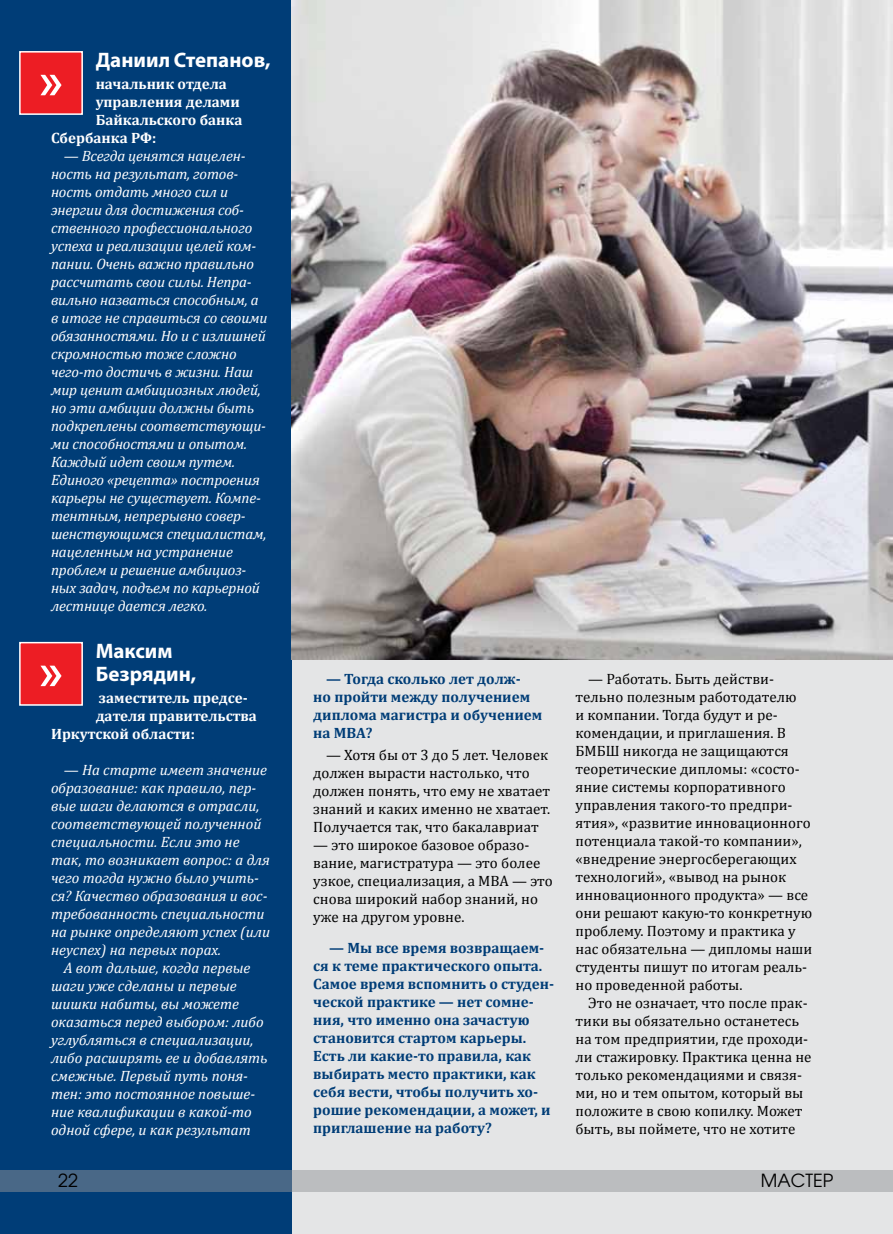
<style>
.page{position:relative;width:893px;height:1234px;background:#fff}
.page>*{position:absolute;margin:0;border:0;box-sizing:border-box;transform-origin:0 0}
.t1{font:54px "Bruskovaya";color:#fff}
.t2{font:700 21px/23.1px "Myriad Pro";color:#fff}
.t3{font:18px "Avant Garde";color:#000}
.t4{font:italic 15px/18px "Cambria";letter-spacing:-.01em;color:#fff}
.t5{font:15px/18px "Cambria";color:#000}
.t6{font:700 15px/18px "Cambria";color:#003d77}
.t7{font:700 15px "Cambria";color:#fff}
</style>
<div class="page">
<div style="left:0;top:0;width:893px;height:1233px;background:#e4e5e6"></div>
<div style="left:0;top:0;width:292px;height:1233px;background:#003d77"></div>
<div style="left:20px;top:52px;width:62px;height:62px;background:#ed1d24"></div>
<div style="left:19px;top:51px;width:64px;height:64px;border:2px solid #fff"></div>
<div style="left:20px;top:642px;width:62px;height:62px;background:#ed1d24"></div>
<div style="left:19px;top:641px;width:64px;height:64px;border:2px solid #fff"></div>
<img style="left:292px;top:0;width:601px;height:659px">
<svg style="left:0;top:1170px;width:893px;height:21px;background:#95a1ac"></svg>
<h2 class="t2" style="left:96px;top:47px;width:177px">Даниил Степанов,</h2>
<p class="t7" style="left:96px;top:73px;width:133px">начальник отдела</p>
<p class="t7" style="left:96px;top:91px;width:146px">управления делами</p>
<p class="t7" style="left:96px;top:109px;width:148px">Байкальского банка</p>
<p class="t7" style="left:51px;top:127px;width:107px">Сбербанка РФ:</p>
<p class="t4" style="left:51px;top:146px;width:218px;text-indent:13px">— Всегда ценятся нацелен&shy;ность на результат, готов&shy;ность отдать много сил и энергии для достижения соб&shy;ственного профессионального успеха и реализации целей ком&shy;пании. Очень важно правильно рассчитать свои силы. Непра&shy;вильно назваться способным, а в итоге не справиться со своими обязанностями. Но и с излишней скромностью тоже сложно чего-то достичь в жизни. Наш мир ценит амбициозных людей, но эти амбиции должны быть подкреплены соответствующи&shy;ми способностями и опытом.<br>Каждый идет своим путем.<br>Единого «рецепта» построения карьеры не существует. Компе&shy;тентным, непрерывно совер&shy;шенствующимся специалистам, нацеленным на устранение проблем и решение амбициоз&shy;ных задач, подъем по карьерной лестнице дается легко.</p>
<h1 class="t1" style="left:39px;top:51px;width:25px">»</h1>
<h2 class="t2" style="left:96px;top:638px;width:102px">Максим<br>Безрядин,</h2>
<p class="t7" style="left:99px;top:687px;width:150px">заместитель предсе-</p>
<p class="t7" style="left:96px;top:705px;width:163px">дателя правительства</p>
<p class="t7" style="left:51px;top:723px;width:145px">Иркутской области:</p>
<p class="t4" style="left:51px;top:760px;width:220px;text-indent:13px">— На старте имеет значение образование: как правило, пер&shy;вые шаги делаются в отрасли, соответствующей полученной специальности. Если это не так, то возникает вопрос: а для чего тогда нужно было учить&shy;ся? Качество образования и вос&shy;требованность специальности на рынке определяют успех (или неуспех) на первых порах.</p>
<p class="t4" style="left:51px;top:958px;width:218px;text-indent:13px">А вот дальше, когда первые шаги уже сделаны и первые шишки набиты, вы можете оказаться перед выбором: либо углубляться в специализации, либо расширять ее и добавлять смежные. Первый путь поня&shy;тен: это постоянное повыше&shy;ние квалификации в какой-то одной сфере, и как результат</p>
<h1 class="t1" style="left:39px;top:642px;width:25px">»</h1>
<p class="t6" style="left:313px;top:669px;width:231px;text-indent:13px">— Тогда сколько лет долж-<br>но пройти между получением диплома магистра и обучением на МВА?</p>
<p class="t5" style="left:313px;top:746px;width:238px;text-indent:13px">— Хотя бы от 3 до 5 лет. Человек должен вырасти настолько, что должен понять, что ему не хватает знаний и каких именно не хватает.<br>Получается так, что бакалавриат</p>
<p class="t5" style="left:313px;top:836px;width:241px">— это широкое базовое образо&shy;вание, магистратура — это более узкое, специализация, а МВА — это снова широкий набор знаний, но уже на другом уровне.</p>
<p class="t6" style="left:313px;top:938px;width:242px;text-indent:16px">— Мы все время возвращаем&shy;ся к теме практического опыта.<br>Самое время вспомнить о студен&shy;ческой практике — нет сомне&shy;ния, что именно она зачастую становится стартом карьеры.<br>Есть ли какие-то правила, как выбирать место практики, как себя вести, чтобы получить хо&shy;рошие рекомендации, а может, и приглашение на работу?</p>
<p class="t5" style="left:575px;top:669px;width:238px;text-indent:13px">— Работать. Быть действи&shy;тельно полезным работодателю<br>и компании. Тогда будут и ре&shy;комендации, и приглашения. В<br>БМБШ никогда не защищаются теоретические дипломы: «состо&shy;яние системы корпоративного управления такого-то предпри&shy;ятия», «развитие инновационного потенциала такой-то компании», «внедрение энергосберегающих технологий», «вывод на рынок инновационного продукта» — все они решают какую-то конкретную проблему. Поэтому и практика у нас обязательна — дипломы наши студенты пишут по итогам реаль&shy;но проведенной работы.</p>
<p class="t5" style="left:575px;top:993px;width:238px;text-indent:13px">Это не означает, что после прак&shy;тики вы обязательно останетесь на том предприятии, где проходи&shy;ли стажировку. Практика ценна не только рекомендациями и связя&shy;ми, но и тем опытом, который вы положите в свою копилку. Может быть, вы поймете, что не хотите</p>
<p class="t3" style="left:58px;top:1169px;width:21px">22</p>
<p class="t3" style="left:761px;top:1169px;width:63px">Mастер</p>
</div>
